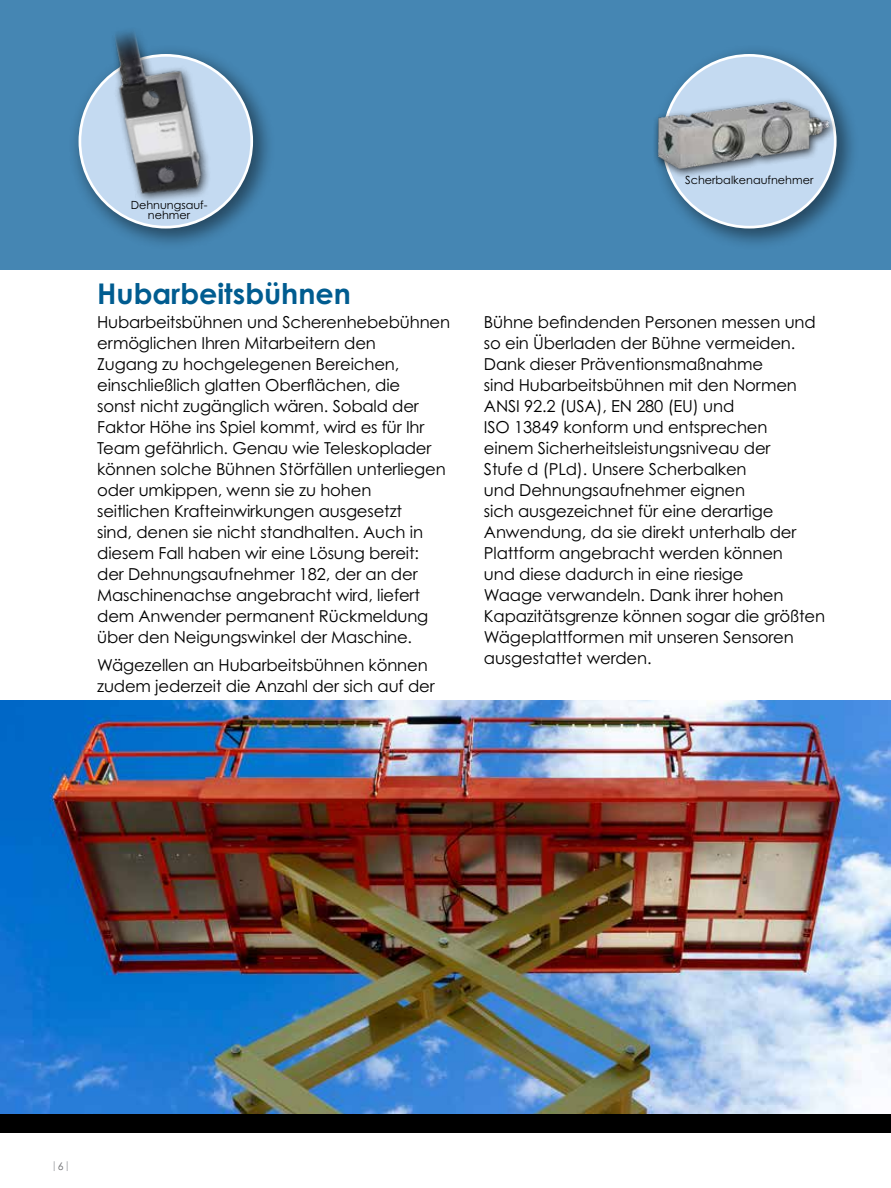
<style>
.page{position:relative;width:891px;height:1188px;background:#fff}
.page>*{position:absolute;margin:0;border:0;box-sizing:border-box;transform-origin:0 0}
.t1{font:700 28.5px "Century Gothic Pro";color:#005c90}
.t2{font:16.5px/21px "Century Gothic Pro";letter-spacing:-.01em;color:#000}
.t3{font:11.25px/10.5px "Century Gothic Pro";color:#000;text-align:center}
.t4{font:10.5px "Century Gothic Pro";color:#9d9fa2}
.s1{color:#6d6e71}
</style>
<div class="page">
<img style="left:0;top:700px;width:891px;height:414px">
<div style="left:0;top:0;width:891px;height:270px;background:#4586b3"></div>
<div style="left:68px;top:44px;width:208px;height:207px;background:#000;opacity:.45"></div>
<div style="left:80px;top:55px;width:172px;height:172px;background:#c4daf1;border-radius:50%"></div>
<div style="left:652px;top:44px;width:207px;height:207px;background:#000;opacity:.45"></div>
<div style="left:663px;top:55px;width:172px;height:172px;background:#c4daf1;border-radius:50%"></div>
<img style="left:99px;top:31px;width:112px;height:173px">
<img style="left:652px;top:86px;width:201px;height:95px">
<div style="left:0;top:1114px;width:891px;height:19px;background:#000"></div>
<p class="t3" style="left:131px;top:199px;width:78px">Dehnungsauf&shy;nehmer</p>
<h1 class="t1" style="left:97px;top:276px;width:255px">Hubarbeitsbühnen</h1>
<p class="t2" style="left:97px;top:311px;width:355px">Hubarbeitsbühnen und Scherenhebebühnen ermöglichen Ihren Mitarbeitern den<br>Zugang zu hochgelegenen Bereichen, einschließlich glatten Oberflächen, die<br>sonst nicht zugänglich wären. Sobald der Faktor Höhe ins Spiel kommt, wird es für Ihr Team gefährlich. Genau wie Teleskoplader können solche Bühnen Störfällen unterliegen oder umkippen, wenn sie zu hohen<br>seitlichen Krafteinwirkungen ausgesetzt<br>sind, denen sie nicht standhalten. Auch in diesem Fall haben wir eine Lösung bereit:<br>der Dehnungsaufnehmer 182, der an der Maschinenachse angebracht wird, liefert dem Anwender permanent Rückmeldung über den Neigungswinkel der Maschine.</p>
<p class="t2" style="left:97px;top:654px;width:339px">Wägezellen an Hubarbeitsbühnen können zudem jederzeit die Anzahl der sich auf der</p>
<p class="t3" style="left:685px;top:174px;width:130px">Scherbalkenaufnehmer</p>
<p class="t2" style="left:484px;top:311px;width:343px">Bühne befindenden Personen messen und so ein Überladen der Bühne vermeiden.<br>Dank dieser Präventionsmaßnahme<br>sind Hubarbeitsbühnen mit den Normen ANSI 92.2 (USA), EN 280 (EU) und<br>ISO 13849 konform und entsprechen<br>einem Sicherheitsleistungsniveau der<br>Stufe d (PLd). Unsere Scherbalken<br>und Dehnungsaufnehmer eignen<br>sich ausgezeichnet für eine derartige Anwendung, da sie direkt unterhalb der Plattform angebracht werden können<br>und diese dadurch in eine riesige<br>Waage verwandeln. Dank ihrer hohen Kapazitätsgrenze können sogar die größten Wägeplattformen mit unseren Sensoren ausgestattet werden.</p>
<p class="t4" style="left:51px;top:1159px;width:21px">|<span class="s1">6</span>|</p>
</div>
